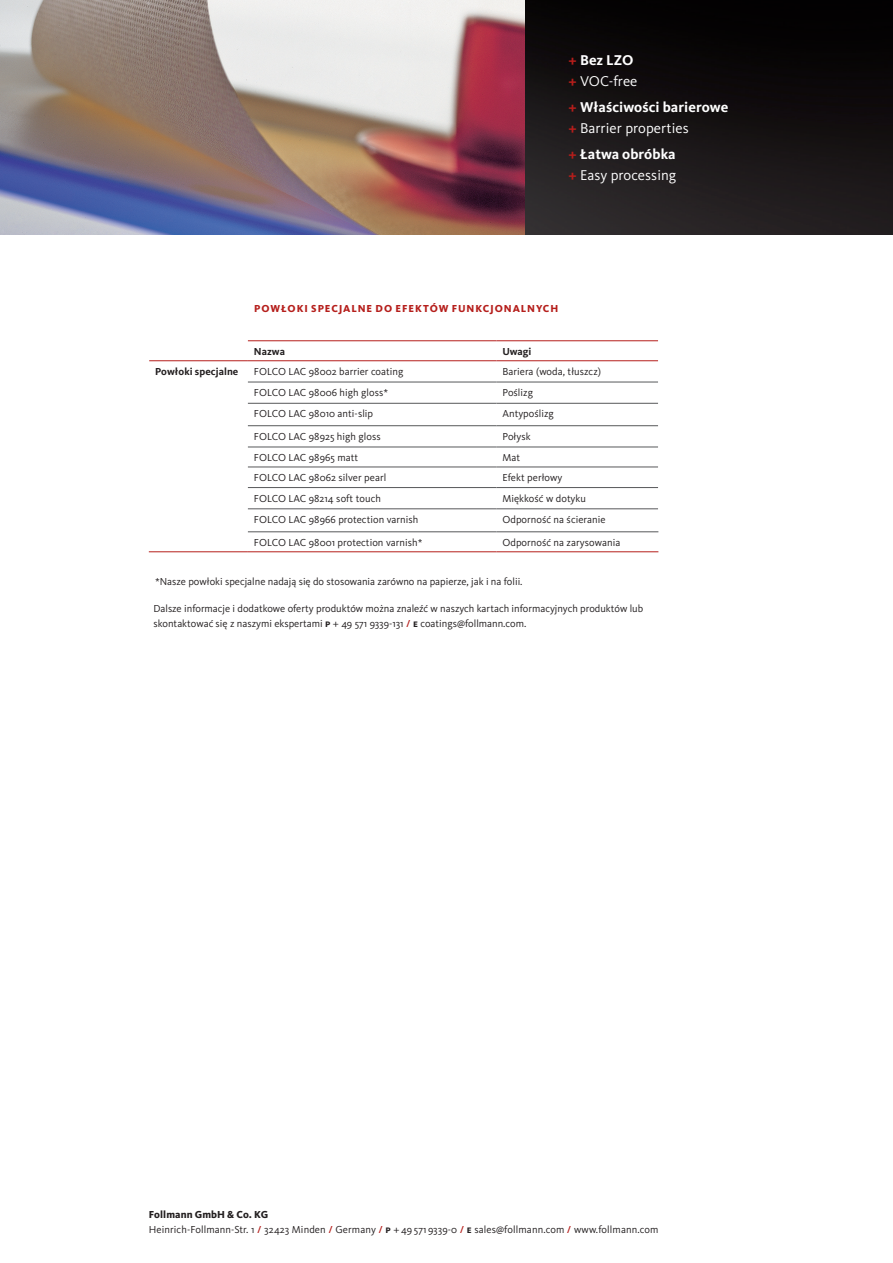
<style>
.page{position:relative;width:893px;height:1263px;background:#fff}
.page>*{position:absolute;margin:0;border:0;box-sizing:border-box;transform-origin:0 0}
.Fließtext_Block_DE{font:14.7px/21.3px "Kievit Pro";letter-spacing:.005em;color:#fff}
.Fließtext_Block_DE-2{font:700 14.7px/21.3px "Kievit Pro";letter-spacing:.005em;color:#fff}
.Fließtext_Tabelle{font:10.5px/15px "Kievit Pro";color:#231f20}
.BU_Marginalien_DE{font:10.5px/15px "Kievit Pro";letter-spacing:.01em;color:#231f20}
.H1_Tabelle{font:800 10.5px "Kievit Pro";letter-spacing:.085em;color:#b51e1b}
.Fließtext_Tabelle-2{font:700 10.5px "Kievit Pro";letter-spacing:.005em;color:#231f20}
.s1{font-weight:700;color:#b51e1b}
.s2{font-weight:700}
.s3{color:#b51e1b}
.s4{font-weight:400}
.s5{font-weight:500;color:#b51e1b}
.s6{font-weight:800}
</style>
<div class="page">
<img style="left:0;top:0;width:525px;height:234px">
<img style="left:525px;top:0;width:368px;height:234px">
<hr style="left:248px;top:382px;width:248px;height:1px;background:#57585a">
<hr style="left:248px;top:403px;width:248px;height:1px;background:#57585a">
<hr style="left:248px;top:425px;width:248px;height:1px;background:#57585a">
<hr style="left:248px;top:447px;width:248px;height:1px;background:#57585a">
<hr style="left:248px;top:467px;width:248px;height:1px;background:#57585a">
<hr style="left:248px;top:487px;width:248px;height:1px;background:#57585a">
<hr style="left:248px;top:509px;width:248px;height:1px;background:#57585a">
<hr style="left:149px;top:360px;width:99px;height:1px;background:#b51e1b">
<hr style="left:248px;top:340px;width:248px;height:1px;background:#b51e1b">
<hr style="left:496px;top:340px;width:162px;height:1px;background:#b51e1b">
<hr style="left:248px;top:360px;width:248px;height:1px;background:#b51e1b">
<hr style="left:496px;top:360px;width:162px;height:1px;background:#b51e1b">
<svg style="left:496px;top:361px;width:163px;height:191px"></svg>
<hr style="left:248px;top:531px;width:248px;height:1px;background:#57585a">
<hr style="left:496px;top:531px;width:162px;height:1px;background:#57585a">
<hr style="left:149px;top:551px;width:99px;height:1px;background:#b51e1b">
<hr style="left:248px;top:551px;width:248px;height:1px;background:#b51e1b">
<hr style="left:496px;top:551px;width:162px;height:1px;background:#b51e1b">
<p class="Fließtext_Block_DE" style="left:568px;top:49px;width:71px"><span class="s1">+</span> <span class="s2">Bez LZO </span><span class="s1">+</span> VOC-free</p>
<p class="Fließtext_Block_DE-2" style="left:568px;top:96px;width:161px"><span class="s3">+</span> Właściwości barierowe <span class="s3">+</span> <span class="s4">Barrier properties</span></p>
<p class="Fließtext_Block_DE" style="left:568px;top:143px;width:109px"><span class="s1">+</span> <span class="s2">Łatwa obróbka </span><span class="s1">+</span> Easy processing</p>
<p class="H1_Tabelle" style="left:254px;top:302px;width:305px">POWŁOKI SPECJALNE DO EFEKTÓW FUNKCJONALNYCH</p>
<p class="Fließtext_Tabelle-2" style="left:254px;top:345px;width:33px">Nazwa</p>
<p class="Fließtext_Tabelle-2" style="left:502px;top:345px;width:31px">Uwagi</p>
<p class="Fließtext_Tabelle-2" style="left:155px;top:365px;width:85px">Powłoki specjalne</p>
<p class="Fließtext_Tabelle" style="left:254px;top:364px;width:151px">FOLCO LAC 98002 barrier coating</p>
<p class="Fließtext_Tabelle" style="left:502px;top:364px;width:100px">Bariera (woda, tłuszcz)</p>
<p class="Fließtext_Tabelle" style="left:254px;top:385px;width:136px">FOLCO LAC 98006 high gloss*</p>
<p class="Fließtext_Tabelle" style="left:502px;top:385px;width:32px">Poślizg</p>
<p class="Fließtext_Tabelle" style="left:254px;top:406px;width:121px">FOLCO LAC 98010 anti-slip</p>
<p class="Fließtext_Tabelle" style="left:502px;top:406px;width:53px">Antypoślizg</p>
<p class="Fließtext_Tabelle" style="left:254px;top:429px;width:128px">FOLCO LAC 98925 high gloss</p>
<p class="Fließtext_Tabelle" style="left:502px;top:429px;width:30px">Połysk</p>
<p class="Fließtext_Tabelle" style="left:254px;top:450px;width:106px">FOLCO LAC 98965 matt</p>
<p class="Fließtext_Tabelle" style="left:502px;top:450px;width:19px">Mat</p>
<p class="Fließtext_Tabelle" style="left:254px;top:470px;width:134px">FOLCO LAC 98062 silver pearl</p>
<p class="Fließtext_Tabelle" style="left:502px;top:470px;width:62px">Efekt perłowy</p>
<p class="Fließtext_Tabelle" style="left:254px;top:490px;width:128px">FOLCO LAC 98214 soft touch</p>
<p class="Fließtext_Tabelle" style="left:502px;top:490px;width:85px">Miękkość w dotyku</p>
<p class="Fließtext_Tabelle" style="left:254px;top:512px;width:166px">FOLCO LAC 98966 protection varnish</p>
<p class="Fließtext_Tabelle" style="left:502px;top:512px;width:105px">Odporność na ścieranie</p>
<p class="Fließtext_Tabelle" style="left:254px;top:535px;width:170px">FOLCO LAC 98001 protection varnish*</p>
<p class="Fließtext_Tabelle" style="left:502px;top:535px;width:119px">Odporność na zarysowania</p>
<p class="Fließtext_Tabelle" style="left:155px;top:574px;width:369px">*Nasze powłoki specjalne nadają się do stosowania zarówno na papierze, jak i na folii.</p>
<p class="Fließtext_Tabelle" style="left:154px;top:601px;width:491px">Dalsze informacje i dodatkowe oferty produktów można znaleźć w naszych kartach informacyjnych produktów lub skontaktować się z naszymi ekspertami <span class="s2">p</span> + 49 571 9339-131 <span class="s5">/</span> <span class="s2">e</span> coatings@follmann.com.</p>
<p class="BU_Marginalien_DE" style="left:149px;top:1207px;width:511px"><span class="s6">Follmann GmbH &amp; Co. KG<br></span>Heinrich-Follmann-Str. 1 <span class="s5">/</span> 32423 Minden <span class="s5">/</span> Germany <span class="s5">/</span> <span class="s2">p</span> + 49 571 9339-0 <span class="s5">/</span> <span class="s2">e</span> sales@follmann.com <span class="s5">/</span> www.follmann.com</p>
</div>
